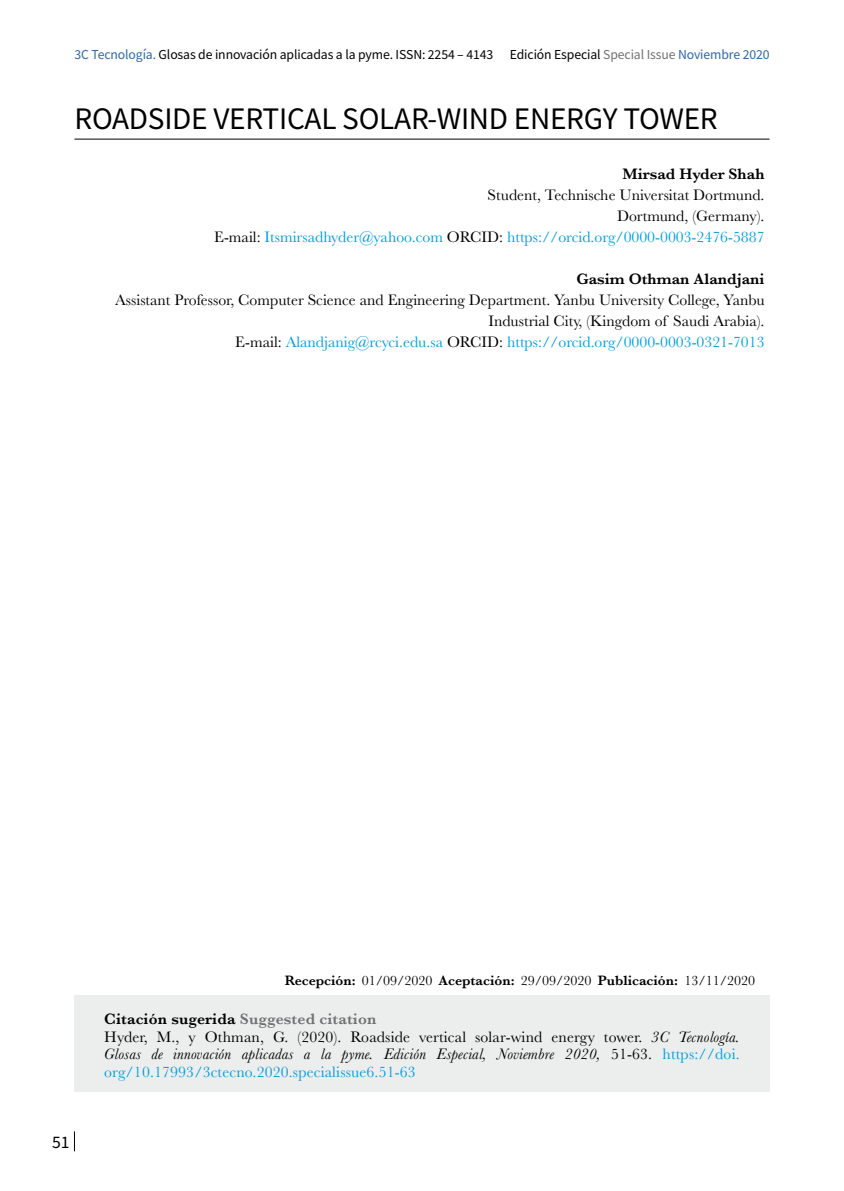
<style>
.page{position:relative;width:844px;height:1191px;background:#fff}
.page>*{position:absolute;margin:0;border:0;box-sizing:border-box;transform-origin:0 0}
.t1{font:28px "Noto Sans HK";letter-spacing:-.01em;color:#000}
.t2{font:15.75px/21px "Baskerville";color:#000;text-align:right}
.t3{font:italic 15.75px/17.5px "Baskerville";letter-spacing:.01em;color:#000}
.t4{font:600 15.75px "Baskerville";color:#000}
.t5{font:15.75px "Noto Sans HK";color:#000}
.t6{font:600 14px "Baskerville";color:#000}
.t7{font:12.25px "Noto Sans HK";letter-spacing:-.01em;color:#000}
.s1{color:#2e66ab}
.s2{color:#707172}
.s3{color:#009ee0}
.s4{font-weight:400}
.s5{font-weight:600;font-style:normal}
.s6{font-weight:600;font-style:normal;color:#707172}
.s7{font-style:normal}
.s8{font-style:normal;color:#009ee0}
</style>
<div class="page">
<svg style="left:74px;top:1131px;width:1px;height:20px"></svg>
<div style="left:74px;top:995px;width:695px;height:96px;background:#eceded"></div>
<hr style="left:74px;top:139px;width:695px;height:1px;background:#000">
<p class="t7" style="left:74px;top:48px;width:420px"><span class="s1">3C Tecnología.</span> Glosas de innovación aplicadas a la pyme. ISSN: 2254 – 4143</p>
<p class="t7" style="left:509px;top:48px;width:261px">Edición Especial <span class="s2">Special Issue</span> <span class="s1">Noviembre 2020</span></p>
<h1 class="t1" style="left:74px;top:103px;width:644px">ROADSIDE VERTICAL SOLAR-WIND ENERGY TOWER</h1>
<p class="t4" style="left:622px;top:163px;width:143px">Mirsad Hyder Shah</p>
<p class="t2" style="left:214px;top:185px;width:551px">Student, Technische Universitat Dortmund.<br>Dortmund, (Germany).<br>E-mail: <span class="s3">Itsmirsadhyder@yahoo.com</span> ORCID: <span class="s3">https://orcid.org/0000-0003-2476-5887</span></p>
<p class="t4" style="left:576px;top:268px;width:189px">Gasim Othman Alandjani</p>
<p class="t2" style="left:115px;top:290px;width:650px">Assistant Professor, Computer Science and Engineering Department. Yanbu University College, Yanbu<br>Industrial City, (Kingdom of Saudi Arabia).<br>E-mail: <span class="s3">Alandjanig@rcyci.edu.sa</span> ORCID: <span class="s3">https://orcid.org/0000-0003-0321-7013</span></p>
<p class="t5" style="left:52px;top:1133px;width:19px">51</p>
<p class="t6" style="left:284px;top:971px;width:472px">Recepción: <span class="s4">01/09/2020</span> Aceptación: <span class="s4">29/09/2020</span> Publicación: <span class="s4">13/11/2020</span></p>
<p class="t3" style="left:104px;top:1010px;width:636px"><span class="s5">Citación sugerida</span> <span class="s6">Suggested citation<br></span><span class="s7">Hyder, M., y Othman, G. (2020). Roadside vertical solar-wind energy tower.</span> 3C Tecnología.<br>Glosas de innovación aplicadas a la pyme. Edición Especial, Noviembre 2020, <span class="s7">51-63.</span> <span class="s8">https://doi. org/10.17993/3ctecno.2020.specialissue6.51-63</span></p>
</div>
